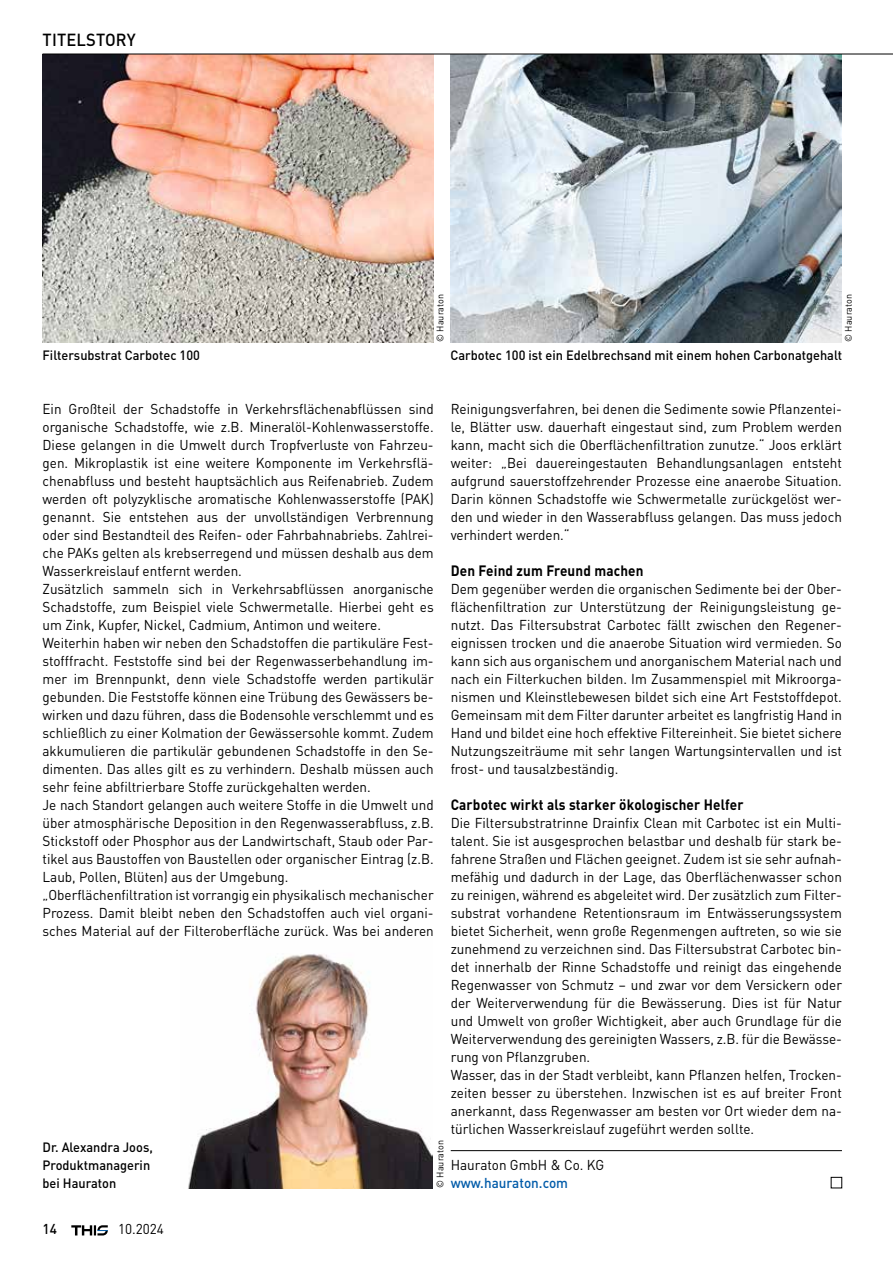
<style>
.page{position:relative;width:893px;height:1263px;background:#fff}
.page>*{position:absolute;margin:0;border:0;box-sizing:border-box;transform-origin:0 0}
.t1{font:500 17.4px "DIN Pro";letter-spacing:.01em;color:#000;scale:.95 1}
.t2{font:700 14.85px "DIN Pro";letter-spacing:.01em;color:#000;scale:.91 1}
.t3{font:14.1px/18px "DIN Pro";color:#000;scale:.95 1}
.t4{font:500 14.1px "DIN Pro";color:#005ba9;scale:.95 1}
.t5{font:500 14.1px "DIN Pro";color:#000;scale:.95 1}
.t6{font:500 13.35px/18px "DIN Pro";color:#000;scale:.95 1}
.t7{font:9.45px "DIN Pro";letter-spacing:.01em;color:#000;scale:.95 1}
</style>
<div class="page">
<img style="left:43px;top:55px;width:391px;height:287px">
<img style="left:451px;top:55px;width:391px;height:287px">
<hr style="left:43px;top:54px;width:850px;height:1px;background:#000">
<svg style="left:71px;top:1225px;width:37px;height:10px"></svg>
<hr style="left:451px;top:1150px;width:391px;height:1px;background:#000">
<img style="left:188px;top:954px;width:245px;height:234px">
<div style="left:831px;top:1177px;width:11px;height:11px;border:1px solid #000"></div>
<p class="t1" style="left:43px;top:28px;width:100px">TITELSTORY</p>
<p class="t6" style="left:43px;top:346px;width:167px">Filtersubstrat Carbotec 100</p>
<p class="t7" style="left:434px;top:342px;width:52px;rotate:-90deg">© Hauraton</p>
<p class="t7" style="left:842px;top:342px;width:52px;rotate:-90deg">© Hauraton</p>
<p class="t6" style="left:450px;top:346px;width:414px">Carbotec 100 ist ein Edelbrechsand mit einem hohen Carbonatgehalt</p>
<p class="t3" style="left:43px;top:399px;width:413px">Ein Großteil der Schadstoffe in Verkehrsflächenabflüssen sind organische Schadstoffe, wie z.B. Mineralöl-Kohlenwasserstoffe.<br>Diese gelangen in die Umwelt durch Tropfverluste von Fahrzeu&shy;gen. Mikroplastik ist eine weitere Komponente im Verkehrsflä&shy;chenabfluss und besteht hauptsächlich aus Reifenabrieb. Zudem werden oft polyzyklische aromatische Kohlenwasserstoffe (PAK) genannt. Sie entstehen aus der unvollständigen Verbrennung oder sind Bestandteil des Reifen- oder Fahrbahnabriebs. Zahlrei&shy;che PAKs gelten als krebserregend und müssen deshalb aus dem Wasserkreislauf entfernt werden.<br>Zusätzlich sammeln sich in Verkehrsabflüssen anorganische Schadstoffe, zum Beispiel viele Schwermetalle. Hierbei geht es um Zink, Kupfer, Nickel, Cadmium, Antimon und weitere.<br>Weiterhin haben wir neben den Schadstoffen die partikuläre Fest&shy;stofffracht. Feststoffe sind bei der Regenwasserbehandlung im&shy;mer im Brennpunkt, denn viele Schadstoffe werden partikulär gebunden. Die Feststoffe können eine Trübung des Gewässers be&shy;wirken und dazu führen, dass die Bodensohle verschlemmt und es schließlich zu einer Kolmation der Gewässersohle kommt. Zudem akkumulieren die partikulär gebundenen Schadstoffe in den Se&shy;dimenten. Das alles gilt es zu verhindern. Deshalb müssen auch sehr feine abfiltrierbare Stoffe zurückgehalten werden.<br>Je nach Standort gelangen auch weitere Stoffe in die Umwelt und über atmosphärische Deposition in den Regenwasserabfluss, z.B.<br>Stickstoff oder Phosphor aus der Landwirtschaft, Staub oder Par&shy;tikel aus Baustoffen von Baustellen oder organischer Eintrag (z.B.<br>Laub, Pollen, Blüten) aus der Umgebung.<br>„Oberflächenfiltration ist vorrangig ein physikalisch mechanischer Prozess. Damit bleibt neben den Schadstoffen auch viel organi&shy;sches Material auf der Filteroberfläche zurück. Was bei anderen</p>
<p class="t3" style="left:451px;top:399px;width:413px;text-align:justify">Reinigungsverfahren, bei denen die Sedimente sowie Pflanzentei&shy;le, Blätter usw. dauerhaft eingestaut sind, zum Problem werden kann, macht sich die Oberflächenfiltration zunutze.“ Joos erklärt weiter: „Bei dauereingestauten Behandlungsanlagen entsteht aufgrund sauerstoffzehrender Prozesse eine anaerobe Situation.<br>Darin können Schadstoffe wie Schwermetalle zurückgelöst wer&shy;den und wieder in den Wasserabfluss gelangen. Das muss jedoch verhindert werden.“</p>
<p class="t2" style="left:451px;top:561px;width:213px">Den Feind zum Freund machen</p>
<p class="t3" style="left:451px;top:579px;width:413px;text-align:justify">Dem gegenüber werden die organischen Sedimente bei der Ober&shy;flächenfiltration zur Unterstützung der Reinigungsleistung ge&shy;nutzt. Das Filtersubstrat Carbotec fällt zwischen den Regener&shy;eignissen trocken und die anaerobe Situation wird vermieden. So kann sich aus organischem und anorganischem Material nach und nach ein Filterkuchen bilden. Im Zusammenspiel mit Mikroorga&shy;nismen und Kleinstlebewesen bildet sich eine Art Feststoffdepot.<br>Gemeinsam mit dem Filter darunter arbeitet es langfristig Hand in Hand und bildet eine hoch effektive Filtereinheit. Sie bietet sichere Nutzungszeiträume mit sehr langen Wartungsintervallen und ist frost- und tausalzbeständig.</p>
<p class="t2" style="left:451px;top:795px;width:323px">Carbotec wirkt als starker ökologischer Helfer</p>
<p class="t3" style="left:451px;top:813px;width:413px">Die Filtersubstratrinne Drainfix Clean mit Carbotec ist ein Multi&shy;talent. Sie ist ausgesprochen belastbar und deshalb für stark be&shy;fahrene Straßen und Flächen geeignet. Zudem ist sie sehr aufnah&shy;mefähig und dadurch in der Lage, das Oberflächenwasser schon zu reinigen, während es abgeleitet wird. Der zusätzlich zum Filter&shy;substrat vorhandene Retentionsraum im Entwässerungssystem bietet Sicherheit, wenn große Regenmengen auftreten, so wie sie zunehmend zu verzeichnen sind. Das Filtersubstrat Carbotec bin&shy;det innerhalb der Rinne Schadstoffe und reinigt das eingehende Regenwasser von Schmutz – und zwar vor dem Versickern oder der Weiterverwendung für die Bewässerung. Dies ist für Natur und Umwelt von großer Wichtigkeit, aber auch Grundlage für die Weiterverwendung des gereinigten Wassers, z.B. für die Bewässe&shy;rung von Pflanzgruben.<br>Wasser, das in der Stadt verbleibt, kann Pflanzen helfen, Trocken&shy;zeiten besser zu überstehen. Inzwischen ist es auf breiter Front anerkannt, dass Regenwasser am besten vor Ort wieder dem na&shy;türlichen Wasserkreislauf zugeführt werden sollte.</p>
<p class="t3" style="left:451px;top:1155px;width:163px">Hauraton GmbH &amp; Co. KG</p>
<p class="t4" style="left:451px;top:1173px;width:125px">www.hauraton.com</p>
<p class="t6" style="left:43px;top:1138px;width:118px">Dr. Alexandra Joos,<br>Produktmanagerin bei Hauraton</p>
<p class="t7" style="left:434px;top:1188px;width:52px;rotate:-90deg">© Hauraton</p>
<p class="t5" style="left:43px;top:1220px;width:17px">14</p>
<p class="t3" style="left:118px;top:1220px;width:50px">10.2024</p>
</div>
